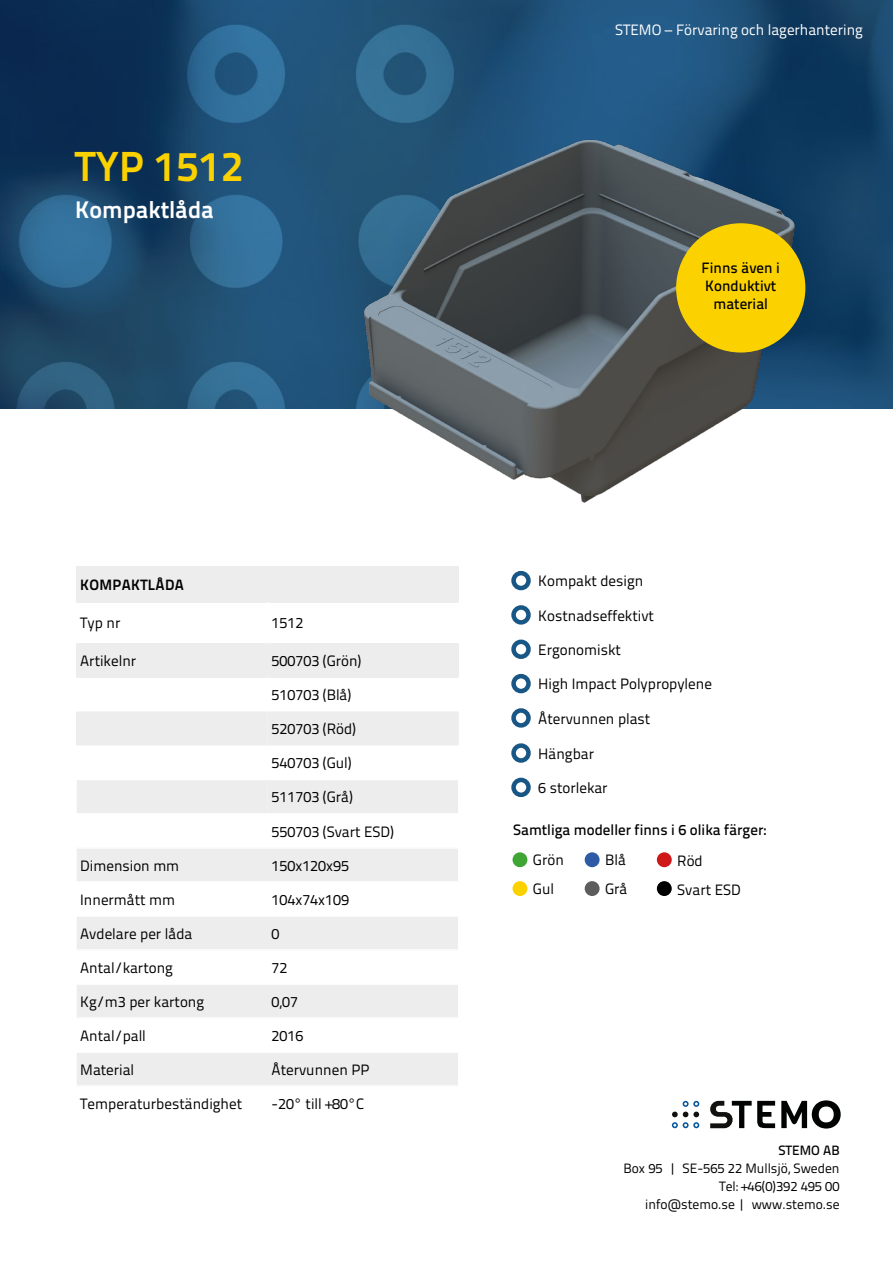
<style>
.page{position:relative;width:893px;height:1263px;background:#fff}
.page>*{position:absolute;margin:0;border:0;box-sizing:border-box;transform-origin:0 0}
.t1{font:700 42px "Titillium Text 22 L";color:#fbd200}
.t2{font:700 24px "Titillium Text 22 L";color:#fff}
.t3{font:15px/28.8px "Titillium Text 22 L";color:#000}
.t4{font:500 15px/18px "Titillium Text 22 L";color:#000;text-align:center}
.t5{font:15px "Titillium Text 22 L";color:#fff}
.t6{font:700 15px "Titillium Text 22 L";letter-spacing:.02em;color:#000}
.t7{font:13.5px/18px "Titillium Text 22 L";color:#000;text-align:right}
.t8{font:500 13.5px "Titillium Text 22 L";color:#000}
</style>
<div class="page">
<img style="left:0;top:0;width:893px;height:408px">
<img style="left:335px;top:121px;width:490px;height:382px">
<div style="left:676px;top:223px;width:129px;height:129px;background:#fbd200;border-radius:50%"></div>
<div style="left:76px;top:566px;width:383px;height:36px;background:#eeeded"></div>
<div style="left:76px;top:643px;width:191px;height:34px;background:#eeeded"></div>
<div style="left:267px;top:643px;width:192px;height:34px;background:#eeeded"></div>
<svg style="left:76px;top:711px;width:383px;height:102px"></svg>
<div style="left:76px;top:848px;width:191px;height:34px;background:#eeeded"></div>
<div style="left:267px;top:848px;width:192px;height:34px;background:#eeeded"></div>
<div style="left:76px;top:916px;width:191px;height:34px;background:#eeeded"></div>
<div style="left:267px;top:916px;width:192px;height:34px;background:#eeeded"></div>
<div style="left:76px;top:984px;width:191px;height:34px;background:#eeeded"></div>
<div style="left:267px;top:984px;width:192px;height:34px;background:#eeeded"></div>
<div style="left:76px;top:1052px;width:191px;height:34px;background:#eeeded"></div>
<div style="left:267px;top:1052px;width:192px;height:34px;background:#eeeded"></div>
<hr style="left:75px;top:745px;width:2px;height:34px;background:#fff">
<hr style="left:267px;top:745px;width:1px;height:34px;background:#fff">
<hr style="left:458px;top:745px;width:1px;height:34px;background:#fff">
<hr style="left:75px;top:779px;width:192px;height:1px;background:#fff">
<hr style="left:75px;top:780px;width:2px;height:33px;background:#fff">
<hr style="left:267px;top:779px;width:192px;height:1px;background:#fff">
<hr style="left:458px;top:780px;width:1px;height:33px;background:#fff">
<hr style="left:75px;top:847px;width:192px;height:2px;background:#fff">
<hr style="left:75px;top:849px;width:2px;height:32px;background:#fff">
<hr style="left:267px;top:847px;width:192px;height:2px;background:#fff">
<hr style="left:458px;top:849px;width:1px;height:32px;background:#fff">
<hr style="left:75px;top:881px;width:192px;height:2px;background:#fff">
<hr style="left:267px;top:881px;width:192px;height:2px;background:#fff">
<hr style="left:75px;top:915px;width:192px;height:2px;background:#fff">
<hr style="left:75px;top:917px;width:2px;height:32px;background:#fff">
<hr style="left:267px;top:915px;width:192px;height:2px;background:#fff">
<hr style="left:458px;top:917px;width:1px;height:32px;background:#fff">
<hr style="left:75px;top:949px;width:192px;height:2px;background:#fff">
<hr style="left:267px;top:949px;width:192px;height:2px;background:#fff">
<hr style="left:75px;top:983px;width:192px;height:2px;background:#fff">
<hr style="left:75px;top:985px;width:2px;height:32px;background:#fff">
<hr style="left:267px;top:983px;width:192px;height:2px;background:#fff">
<hr style="left:458px;top:985px;width:1px;height:32px;background:#fff">
<hr style="left:75px;top:1017px;width:192px;height:2px;background:#fff">
<hr style="left:267px;top:1017px;width:192px;height:2px;background:#fff">
<hr style="left:75px;top:1051px;width:192px;height:2px;background:#fff">
<hr style="left:75px;top:1053px;width:2px;height:32px;background:#fff">
<hr style="left:267px;top:1051px;width:192px;height:2px;background:#fff">
<hr style="left:458px;top:1053px;width:1px;height:32px;background:#fff">
<hr style="left:75px;top:1085px;width:192px;height:2px;background:#fff">
<hr style="left:267px;top:1085px;width:192px;height:2px;background:#fff">
<div style="left:511px;top:571px;width:20px;height:19px;border:4px solid #185685;border-radius:50%"></div>
<div style="left:511px;top:639px;width:20px;height:20px;border:4px solid #185685;border-radius:50%"></div>
<div style="left:511px;top:605px;width:20px;height:20px;border:4px solid #185685;border-radius:50%"></div>
<div style="left:511px;top:674px;width:20px;height:19px;border:4px solid #185685;border-radius:50%"></div>
<div style="left:511px;top:743px;width:20px;height:20px;border:4px solid #185685;border-radius:50%"></div>
<div style="left:511px;top:708px;width:20px;height:20px;border:4px solid #185685;border-radius:50%"></div>
<div style="left:511px;top:778px;width:20px;height:19px;border:4px solid #185685;border-radius:50%"></div>
<div style="left:512px;top:852px;width:15px;height:15px;background:#3fa535;border-radius:50%"></div>
<div style="left:512px;top:881px;width:15px;height:15px;background:#fbd200;border-radius:50%"></div>
<div style="left:585px;top:852px;width:15px;height:15px;background:#2f5aa6;border-radius:50%"></div>
<div style="left:585px;top:881px;width:15px;height:15px;background:#5e5d5d;border-radius:50%"></div>
<div style="left:657px;top:852px;width:15px;height:15px;background:#cd1719;border-radius:50%"></div>
<div style="left:657px;top:881px;width:15px;height:15px;background:#000;border-radius:50%"></div>
<svg style="left:672px;top:1101px;width:27px;height:27px"></svg>
<svg style="left:710px;top:1101px;width:65px;height:27px"></svg>
<svg style="left:781px;top:1100px;width:60px;height:28px"></svg>
<h1 class="t1" style="left:75px;top:134px;width:170px">TYP 1512</h1>
<h2 class="t2" style="left:75px;top:191px;width:140px">Kompaktlåda</h2>
<p class="t6" style="left:80px;top:573px;width:105px">KOMPAKTLÅDA</p>
<p class="t3" style="left:80px;top:608px;width:42px">Typ nr</p>
<p class="t3" style="left:272px;top:608px;width:33px">1512</p>
<p class="t3" style="left:80px;top:646px;width:57px">Artikelnr</p>
<p class="t3" style="left:272px;top:646px;width:91px">500703 (Grön)</p>
<p class="t3" style="left:272px;top:680px;width:81px">510703 (Blå)</p>
<p class="t3" style="left:272px;top:714px;width:86px">520703 (Röd)</p>
<p class="t3" style="left:272px;top:748px;width:82px">540703 (Gul)</p>
<p class="t3" style="left:272px;top:782px;width:83px">511703 (Grå)</p>
<p class="t3" style="left:272px;top:816px;width:124px">550703 (Svart ESD)</p>
<p class="t3" style="left:80px;top:850px;width:101px">Dimension mm</p>
<p class="t3" style="left:272px;top:850px;width:79px">150x120x95</p>
<p class="t3" style="left:80px;top:884px;width:96px">Innermått mm</p>
<p class="t3" style="left:272px;top:884px;width:79px">104x74x109</p>
<p class="t3" style="left:80px;top:918px;width:114px">Avdelare per låda</p>
<p class="t3" style="left:272px;top:918px;width:9px">0</p>
<p class="t3" style="left:80px;top:952px;width:94px">Antal/kartong</p>
<p class="t3" style="left:272px;top:952px;width:17px">72</p>
<p class="t3" style="left:80px;top:986px;width:125px">Kg/m3 per kartong</p>
<p class="t3" style="left:272px;top:986px;width:28px">0,07</p>
<p class="t3" style="left:80px;top:1020px;width:67px">Antal/pall</p>
<p class="t3" style="left:272px;top:1020px;width:33px">2016</p>
<p class="t3" style="left:80px;top:1054px;width:55px">Material</p>
<p class="t3" style="left:272px;top:1054px;width:99px">Återvunnen PP</p>
<p class="t3" style="left:80px;top:1088px;width:163px">Temperaturbeständighet</p>
<p class="t3" style="left:272px;top:1088px;width:94px">-20° till +80°C</p>
<p class="t5" style="left:615px;top:19px;width:249px">STEMO – Förvaring och lagerhantering</p>
<p class="t4" style="left:702px;top:258px;width:80px">Finns även i<br>Konduktivt material</p>
<p class="t3" style="left:538px;top:566px;width:107px">Kompakt design</p>
<p class="t3" style="left:538px;top:600px;width:117px">Kostnadseffektivt</p>
<p class="t3" style="left:538px;top:634px;width:84px">Ergonomiskt</p>
<p class="t3" style="left:538px;top:669px;width:175px">High Impact Polypropylene</p>
<p class="t3" style="left:538px;top:703px;width:114px">Återvunnen plast</p>
<p class="t3" style="left:538px;top:738px;width:57px">Hängbar</p>
<p class="t3" style="left:538px;top:772px;width:71px">6 storlekar</p>
<p class="t4" style="left:513px;top:820px;width:255px">Samtliga modeller finns i 6 olika färger:</p>
<p class="t3" style="left:533px;top:845px;width:32px">Grön<br>Gul</p>
<p class="t3" style="left:605px;top:845px;width:24px">Blå<br>Grå</p>
<p class="t3" style="left:677px;top:846px;width:65px">Röd<br>Svart ESD</p>
<p class="t8" style="left:778px;top:1140px;width:63px">STEMO AB</p>
<p class="t7" style="left:623px;top:1158px;width:218px">Box 95 | SE-565 22 Mullsjö, Sweden<br>Tel: +46(0)392 495 00<br>info@stemo.se | www.stemo.se</p>
</div>
